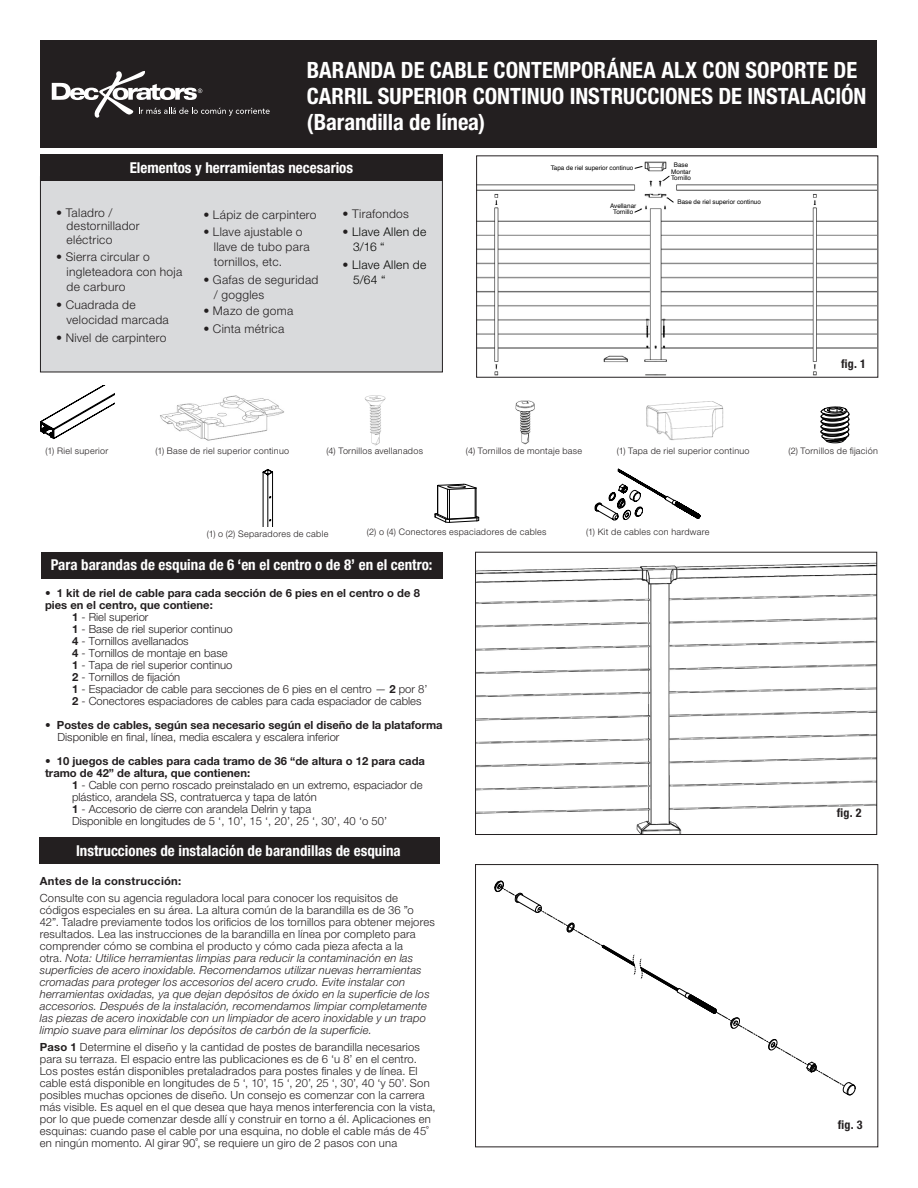
<style>
.page{position:relative;width:918px;height:1188px;background:#fff}
.page>*{position:absolute;margin:0;border:0;box-sizing:border-box;transform-origin:0 0}
.t1{font:700 condensed 22.5px/25.5px "Helvetica Neue LT Std";color:#fff}
.t2{font:700 condensed 15px "Helvetica Neue LT Std";color:#fff}
.Star_Bullet{font:300 12px/15px "Helvetica Neue LT Std";letter-spacing:.025em;color:#231f20}
.Star_Bullet-2{font:300 12px/15px "Helvetica Neue LT Std";letter-spacing:.025em;color:#040503}
.Body{font:700 condensed 12px "Helvetica Neue LT Std";color:#231f20}
.t3{font:300 11.25px/12px "Helvetica Neue LT Std";letter-spacing:.005em;color:#231f20}
.t4{font:italic 300 11.25px/12px "Helvetica Neue LT Std";letter-spacing:.015em;color:#231f20}
.Star_Bullet-3{font:700 11.25px/12px "Helvetica Neue LT Std";color:#231f20}
.Star_Bullet-4{font:700 11.25px "Helvetica Neue LT Std";letter-spacing:.025em;color:#231f20}
.Star_Bullet-5{font:300 9px "Helvetica Neue LT Std";letter-spacing:.035em;color:#231f20}
.t5{font:6.3px/6.3px "Helvetica";color:#000;text-align:center}
.s1{color:#231f20}
.s2{font-weight:700}
.s3{font-style:normal}
</style>
<div class="page">
<img style="left:646px;top:401px;width:78px;height:39px">
<img style="left:160px;top:395px;width:124px;height:46px">
<div style="left:40px;top:40px;width:838px;height:108px;background:#231f20"></div>
<div style="left:40px;top:177px;width:402px;height:195px;background:#d9dadc"></div>
<div style="left:40px;top:154px;width:403px;height:27px;background:#231f20"></div>
<img style="left:478px;top:161px;width:398px;height:215px">
<div style="left:476px;top:156px;width:402px;height:222px;border:1px solid #231f20"></div>
<svg style="left:40px;top:386px;width:74px;height:53px"></svg>
<svg style="left:263px;top:469px;width:10px;height:58px"></svg>
<svg style="left:435px;top:484px;width:44px;height:39px"></svg>
<svg style="left:595px;top:469px;width:105px;height:51px"></svg>
<svg style="left:494px;top:881px;width:362px;height:215px"></svg>
<div style="left:475px;top:864px;width:403px;height:283px;border:1px solid #231f20"></div>
<img style="left:477px;top:562px;width:398px;height:271px">
<div style="left:475px;top:552px;width:402px;height:283px;border:1px solid #231f20"></div>
<img style="left:365px;top:395px;width:20px;height:51px">
<img style="left:515px;top:400px;width:20px;height:45px">
<img style="left:820px;top:406px;width:21px;height:38px">
<svg style="left:821px;top:407px;width:29px;height:36px"></svg>
<svg style="left:52px;top:71px;width:218px;height:47px"></svg>
<div style="left:41px;top:552px;width:402px;height:27px;background:#231f20"></div>
<div style="left:40px;top:837px;width:400px;height:27px;background:#231f20"></div>
<svg style="left:635px;top:166px;width:8px;height:2px"></svg>
<svg style="left:663px;top:176px;width:6px;height:5px"></svg>
<svg style="left:667px;top:197px;width:6px;height:5px"></svg>
<svg style="left:635px;top:208px;width:7px;height:4px"></svg>
<p class="t1" style="left:307px;top:57px;width:561px">BARANDA DE CABLE CONTEMPORÁNEA ALX CON SOPORTE DE<br>CARRIL SUPERIOR CONTINUO INSTRUCCIONES DE INSTALACIÓN</p>
<p class="t1" style="left:307px;top:109px;width:180px">(Barandilla de línea)</p>
<p class="t2" style="left:130px;top:159px;width:225px">Elementos y herramientas necesarios</p>
<p class="Star_Bullet" style="left:67px;top:205px;width:75px;line-height:13.5px;text-indent:-10px">• Taladro / destornillador eléctrico</p>
<p class="Star_Bullet" style="left:67px;top:249px;width:117px;text-indent:-10px">• Sierra circular o ingleteadora con hoja de carburo</p>
<p class="Star_Bullet" style="left:67px;top:297px;width:104px;text-indent:-10px">• Cuadrada de velocidad marcada</p>
<p class="Star_Bullet" style="left:56px;top:330px;width:112px">• Nivel de carpintero</p>
<p class="t5" style="left:551px;top:165px;width:84px">Tapa de riel superior continuo</p>
<p class="t5" style="left:671px;top:162px;width:21px">Base<br>Montar</p>
<p class="t5" style="left:671px;top:175px;width:21px">Tornillo</p>
<p class="t5" style="left:678px;top:199px;width:85px">Base de riel superior continuo</p>
<p class="t5" style="left:610px;top:202px;width:28px">Avellanar<br>Tornillo</p>
<p class="Star_Bullet" style="left:343px;top:206px;width:68px">• Tirafondos</p>
<p class="Star_Bullet-2" style="left:353px;top:224px;width:75px;text-indent:-10px"><span class="s1">•</span> Llave Allen de<br>3/16 “</p>
<p class="Star_Bullet-2" style="left:353px;top:257px;width:75px;text-indent:-10px"><span class="s1">•</span> Llave Allen de<br>5/64 “</p>
<p class="Star_Bullet" style="left:203px;top:207px;width:115px">• Lápiz de carpintero</p>
<p class="Star_Bullet" style="left:214px;top:224px;width:97px;text-indent:-10px">• Llave ajustable o llave de tubo para tornillos, etc.</p>
<p class="Star_Bullet" style="left:214px;top:272px;width:106px;text-indent:-10px">• Gafas de seguridad / goggles</p>
<p class="Star_Bullet" style="left:203px;top:303px;width:92px">• Mazo de goma</p>
<p class="Star_Bullet" style="left:203px;top:321px;width:82px">• Cinta métrica</p>
<p class="Star_Bullet-5" style="left:46px;top:446px;width:64px">(1) Riel superior</p>
<p class="Body" style="left:841px;top:357px;width:26px">fig. 1</p>
<p class="Star_Bullet-5" style="left:155px;top:445px;width:135px">(1) Base de riel superior continuo</p>
<p class="Star_Bullet-5" style="left:326px;top:446px;width:98px">(4) Tornillos avellanados</p>
<p class="Star_Bullet-5" style="left:466px;top:446px;width:118px">(4) Tornillos de montaje base</p>
<p class="Star_Bullet-5" style="left:617px;top:445px;width:134px">(1) Tapa de riel superior continuo</p>
<p class="Star_Bullet-5" style="left:788px;top:445px;width:91px">(2) Tornillos de fijación</p>
<p class="Star_Bullet-5" style="left:207px;top:528px;width:123px">(1) o (2) Separadores de cable</p>
<p class="Star_Bullet-5" style="left:367px;top:527px;width:181px">(2) o (4) Conectores espaciadores de cables</p>
<p class="Star_Bullet-5" style="left:586px;top:527px;width:125px">(1) Kit de cables con hardware</p>
<p class="t2" style="left:51px;top:556px;width:383px">Para barandas de esquina de 6 ‘en el centro o de 8’ en el centro:</p>
<p class="Star_Bullet-3" style="left:45px;top:587px;width:376px">• 1 kit de riel de cable para cada sección de 6 pies en el centro o de 8 pies en el centro, que contiene:</p>
<p class="t3" style="left:72px;top:611px;width:78px"><span class="s2">1</span> - Riel superior</p>
<p class="t3" style="left:72px;top:623px;width:162px"><span class="s2">1</span> - Base de riel superior continuo</p>
<p class="t3" style="left:72px;top:635px;width:118px"><span class="s2">4</span> - Tornillos avellanados</p>
<p class="t3" style="left:72px;top:647px;width:157px"><span class="s2">4</span> - Tornillos de montaje en base</p>
<p class="t3" style="left:72px;top:659px;width:162px"><span class="s2">1</span> - Tapa de riel superior continuo</p>
<p class="t3" style="left:72px;top:671px;width:110px"><span class="s2">2</span> - Tornillos de fijación</p>
<p class="t3" style="left:72px;top:683px;width:357px"><span class="s2">1</span> - Espaciador de cable para secciones de 6 pies en el centro — <span class="s2">2</span> por 8’</p>
<p class="t3" style="left:72px;top:695px;width:351px"><span class="s2">2</span> - Conectores espaciadores de cables para cada espaciador de cables</p>
<p class="Star_Bullet-3" style="left:45px;top:719px;width:399px">• Postes de cables, según sea necesario según el diseño de la plataforma</p>
<p class="t3" style="left:58px;top:731px;width:283px">Disponible en final, línea, media escalera y escalera inferior</p>
<p class="Star_Bullet-3" style="left:45px;top:755px;width:382px">• 10 juegos de cables para cada tramo de 36 “de altura o 12 para cada tramo de 42” de altura, que contienen:</p>
<p class="t3" style="left:72px;top:779px;width:352px"><span class="s2">1</span> - Cable con perno roscado preinstalado en un extremo, espaciador de plástico, arandela SS, contratuerca y tapa de latón</p>
<p class="t3" style="left:72px;top:803px;width:241px"><span class="s2">1</span> - Accesorio de cierre con arandela Delrin y tapa</p>
<p class="t3" style="left:72px;top:815px;width:317px">Disponible en longitudes de 5 ‘, 10’, 15 ‘, 20’, 25 ‘, 30’, 40 ‘o 50’</p>
<p class="t2" style="left:76px;top:841px;width:326px">Instrucciones de instalación de barandillas de esquina</p>
<p class="Star_Bullet-4" style="left:40px;top:874px;width:143px">Antes de la construcción:</p>
<p class="t4" style="left:40px;top:892px;width:397px"><span class="s3">Consulte con su agencia reguladora local para conocer los requisitos de códigos especiales en su área. La altura común de la barandilla es de 36 ”o 42”. Taladre previamente todos los orificios de los tornillos para obtener mejores resultados. Lea las instrucciones de la barandilla en línea por completo para comprender cómo se combina el producto y cómo cada pieza afecta a la<br>otra.</span> Nota: Utilice herramientas limpias para reducir la contaminación en las superficies de acero inoxidable. Recomendamos utilizar nuevas herramientas cromadas para proteger los accesorios del acero crudo. Evite instalar con herramientas oxidadas, ya que dejan depósitos de óxido en la superficie de los accesorios. Después de la instalación, recomendamos limpiar completamente las piezas de acero inoxidable con un limpiador de acero inoxidable y un trapo limpio suave para eliminar los depósitos de carbón de la superficie.</p>
<p class="t3" style="left:40px;top:1041px;width:397px"><span class="s2">Paso 1</span> Determine el diseño y la cantidad de postes de barandilla necesarios para su terraza. El espacio entre las publicaciones es de 6 ‘u 8’ en el centro.<br>Los postes están disponibles pretaladrados para postes finales y de línea. El cable está disponible en longitudes de 5 ‘, 10’, 15 ‘, 20’, 25 ‘, 30’, 40 ‘y 50’. Son posibles muchas opciones de diseño. Un consejo es comenzar con la carrera más visible. Es aquel en el que desea que haya menos interferencia con la vista, por lo que puede comenzar desde allí y construir en torno a él. Aplicaciones en esquinas: cuando pase el cable por una esquina, no doble el cable más de 45˚ en ningún momento. Al girar 90˚, se requiere un giro de 2 pasos con una</p>
<p class="Body" style="left:837px;top:806px;width:26px">fig. 2</p>
<p class="Body" style="left:838px;top:1118px;width:26px">fig. 3</p>
</div>
